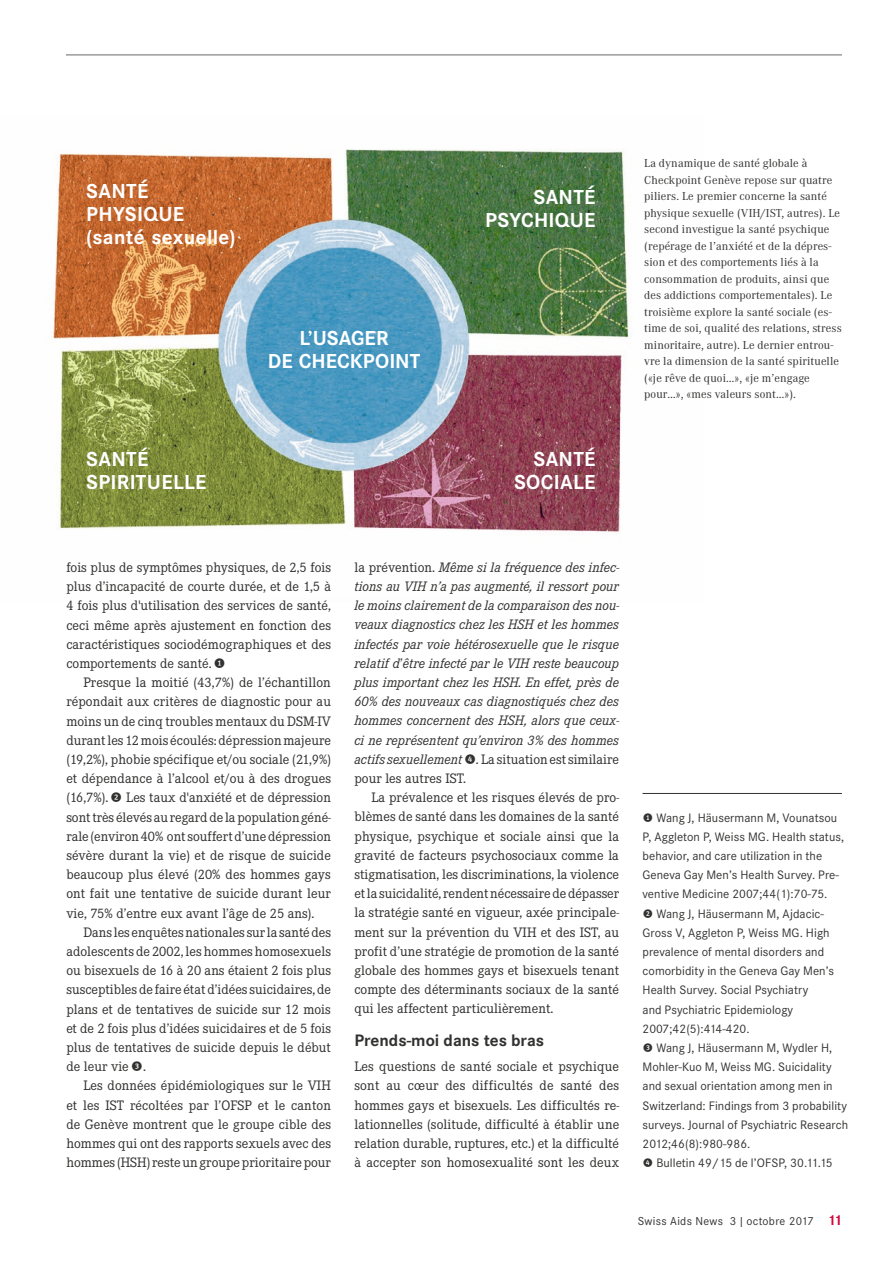
<style>
.page{position:relative;width:893px;height:1263px;background:#fff}
.page>*{position:absolute;margin:0;border:0;box-sizing:border-box;transform-origin:0 0}
.t1{font:700 21px/23.2px "Corporate STOT";letter-spacing:.015em;color:#fff}
.t2{font:700 17.25px "Corporate STOT";color:#313130}
.t3{font:14.25px/19.2px "Corporate ETOT";letter-spacing:.005em;color:#313130;text-align:justify}
.t4{font:italic 14.25px/19.2px "Corporate ETOT";letter-spacing:.005em;color:#313130;text-align:justify}
.t5{font:12.75px/19.2px "Corporate STOT";letter-spacing:.005em;color:#313130}
.t6{font:12px/16.5px "Corporate A";letter-spacing:.01em;color:#313130}
.t7{font:12px "Corporate STOT";letter-spacing:.025em;color:#313130}
.s1{font-family:"FF Zahlen"}
.s2{font-style:normal}
.s3{font-family:"FF Zahlen";font-style:normal}
.s4{font-weight:700;font-size:15px;color:#d1083b}
</style>
<div class="page">
<img style="left:51px;top:149px;width:581px;height:384px">
<hr style="left:66px;top:55px;width:776px;height:1px;background:#686867">
<hr style="left:642px;top:793px;width:200px;height:1px;background:#313130">
<h1 class="t1" style="left:86px;top:180px;width:151px">SANTÉ<br>PHYSIQUE (santé sexuelle)</h1>
<h1 class="t1" style="left:485px;top:186px;width:112px;text-align:right">SANTÉ<br>PSYCHIQUE</h1>
<h1 class="t1" style="left:268px;top:327px;width:154px;text-align:center">L’USAGER<br>DE CHECKPOINT</h1>
<h1 class="t1" style="left:86px;top:448px;width:122px">SANTÉ<br>SPIRITUELLE</h1>
<h1 class="t1" style="left:514px;top:448px;width:83px;text-align:right">SANTÉ<br>SOCIALE</h1>
<p class="t6" style="left:644px;top:155px;width:199px">La dynamique de santé globale à Checkpoint Genève repose sur quatre piliers. Le premier concerne la santé physique sexuelle (VIH/IST, autres). Le second investigue la santé psychique (repérage de l’anxiété et de la dépres&shy;sion et des comportements liés à la consommation de produits, ainsi que des addictions comportementales). Le troisième explore la santé sociale (es&shy;time de soi, qualité des relations, stress minoritaire, autre). Le dernier entrou&shy;vre la dimension de la santé spirituelle («je rêve de quoi…», «je m’engage pour…», «mes valeurs sont…»).</p>
<p class="t3" style="left:66px;top:558px;width:266px">fois plus de symptômes physiques, de 2,5 fois plus d’incapacité de courte durée, et de 1,5 à 4 fois plus d'utilisation des services de santé, ceci même après ajustement en fonction des caractéristiques sociodémographiques et des comportements de santé.<span class="s1">E</span></p>
<p class="t3" style="left:66px;top:673px;width:266px;text-indent:17px">Presque la moitié (43,7%) de l’échantillon répondait aux critères de diagnostic pour au moins un de cinq troubles mentaux du DSM-IV durant les 12 mois écoulés: dépression majeure (19,2%), phobie spécifique et/ou sociale (21,9%) et dépendance à l’alcool et/ou à des drogues (16,7%).<span class="s1">R</span> Les taux d'anxiété et de dépression sont très élevés au regard de la population géné&shy;rale (environ 40% ont souffert d’une dépression sévère durant la vie) et de risque de suicide beaucoup plus élevé (20% des hommes gays ont fait une tentative de suicide durant leur vie, 75% d’entre eux avant l’âge de 25 ans).</p>
<p class="t3" style="left:66px;top:923px;width:266px;text-indent:17px">Dans les enquêtes nationales sur la santé des adolescents de 2002, les hommes homosexuels ou bisexuels de 16 à 20 ans étaient 2 fois plus susceptibles de faire état d’idées suicidaires, de plans et de tentatives de suicide sur 12 mois et de 2 fois plus d’idées suicidaires et de 5 fois plus de tentatives de suicide depuis le début de leur vie<span class="s1">T</span>.</p>
<p class="t3" style="left:66px;top:1076px;width:266px;text-indent:17px">Les données épidémiologiques sur le VIH et les IST récoltées par l’OFSP et le canton de Genève montrent que le groupe cible des hommes qui ont des rapports sexuels avec des hommes (HSH) reste un groupe prioritaire pour</p>
<p class="t4" style="left:354px;top:558px;width:266px"><span class="s2">la prévention.</span> Même si la fréquence des infec&shy;tions au VIH n’a pas augmenté, il ressort pour le moins clairement de la comparaison des nou&shy;veaux diagnostics chez les HSH et les hommes infectés par voie hétérosexuelle que le risque relatif d<span class="s2">’</span>être infecté par le VIH reste beaucoup plus important chez les HSH. En effet, près de 60% des nouveaux cas diagnostiqués chez des hommes concernent des HSH, alors que ceux&shy;ci ne représentent qu’environ 3% des hommes actifs sexuellement<span class="s3">U</span>. <span class="s2">La situation est similaire pour les autres IST.</span></p>
<p class="t3" style="left:354px;top:788px;width:266px;text-indent:17px">La prévalence et les risques élevés de pro&shy;blèmes de santé dans les domaines de la santé physique, psychique et sociale ainsi que la gravité de facteurs psychosociaux comme la stigmatisation, les discriminations, la violence et la suicidalité, rendent nécessaire de dépasser la stratégie santé en vigueur, axée principale&shy;ment sur la prévention du VIH et des IST, au profit d’une stratégie de promotion de la santé globale des hommes gays et bisexuels tenant compte des déterminants sociaux de la santé qui les affectent particulièrement.</p>
<p class="t2" style="left:354px;top:1031px;width:191px">Prends-moi dans tes bras</p>
<p class="t3" style="left:354px;top:1057px;width:266px">Les questions de santé sociale et psychique sont au cœur des difficultés de santé des hommes gays et bisexuels. Les difficultés re&shy;lationnelles (solitude, difficulté à établir une relation durable, ruptures, etc.) et la difficulté à accepter son homosexualité sont les deux</p>
<p class="t5" style="left:642px;top:808px;width:207px"><span class="s1">E</span> Wang J, Häusermann M, Vounatsou P, Aggleton P, Weiss MG. Health status, behavior, and care utilization in the Geneva Gay Men’s Health Survey. Pre&shy;ventive Medicine 2007;44(1):70-75.<br><span class="s1">R</span> Wang J, Häusermann M, Ajdacic-Gross V, Aggleton P, Weiss MG. High prevalence of mental disorders and comorbidity in the Geneva Gay Men’s Health Survey. Social Psychiatry<br>and Psychiatric Epidemiology 2007;42(5):414-420.<br><span class="s1">T</span> Wang J, Häusermann M, Wydler H, Mohler-Kuo M, Weiss MG. Suicidality and sexual orientation among men in Switzerland: Findings from 3 probability surveys. Journal of Psychiatric Research 2012;46(8):980-986.<br><span class="s1">U</span> Bulletin 49/15 de l’OFSP, 30.11.15</p>
<p class="t7" style="left:638px;top:1214px;width:206px">Swiss Aids News 3 | octobre 2017 <span class="s4">11</span></p>
</div>
